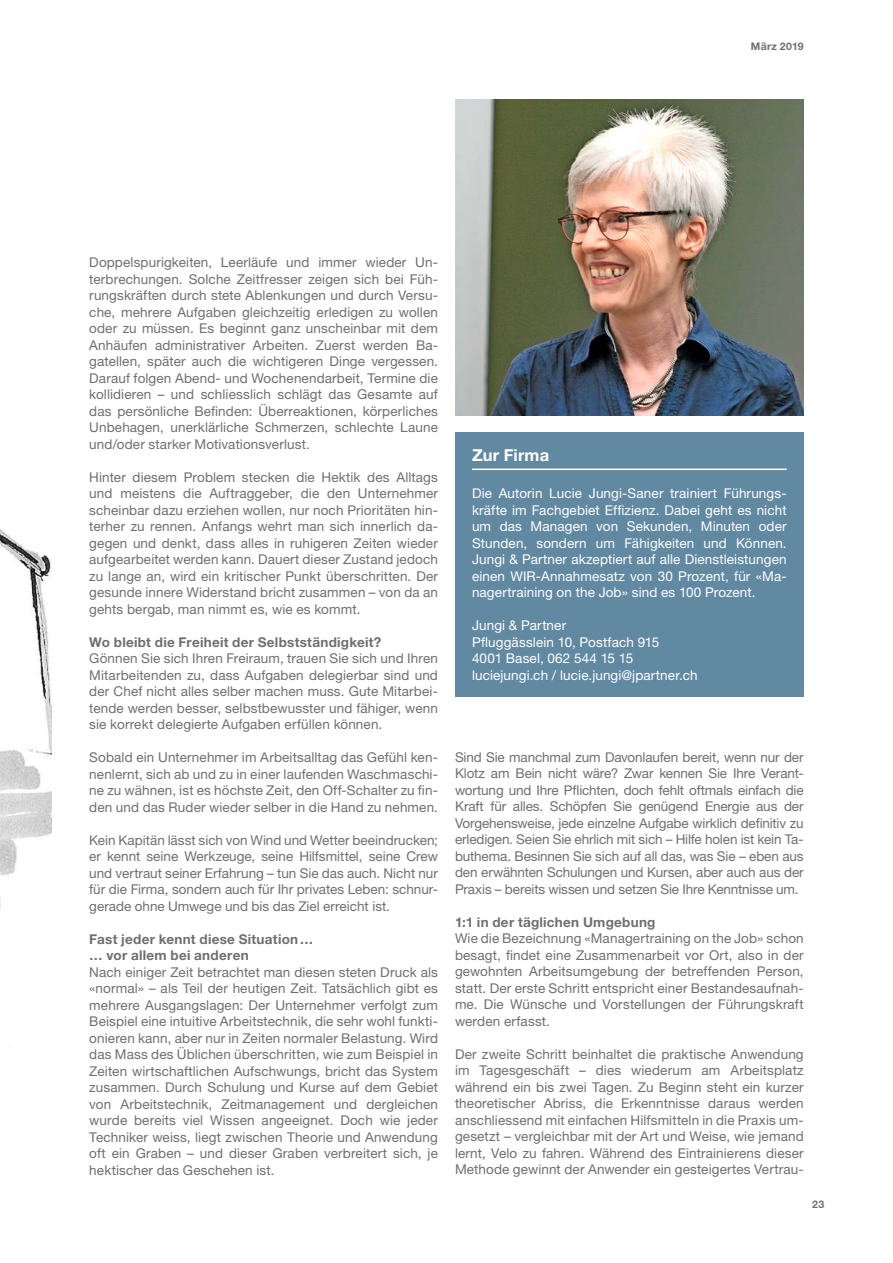
<style>
.page{position:relative;width:893px;height:1263px;background:#fff}
.page>*{position:absolute;margin:0;border:0;box-sizing:border-box;transform-origin:0 0}
.t1{font:700 16.5px "Helvetica Neue LT Pro";letter-spacing:.01em;color:#fff}
.t2{font:13.5px/16.5px "Helvetica Neue LT Pro";letter-spacing:.01em;color:#706f6f;text-align:justify}
.t3{font:13.5px/16.5px "Helvetica Neue LT Pro";letter-spacing:.01em;color:#fff;text-align:justify}
.t4{font:700 13.5px/16.5px "Helvetica Neue LT Pro";letter-spacing:.02em;color:#706f6f}
.t5{font:700 10.5px "Helvetica Neue LT Pro";letter-spacing:.03em;color:#706f6f}
</style>
<div class="page">
<img style="left:0;top:529px;width:51px;height:380px">
<div style="left:455px;top:432px;width:349px;height:265px;background:#6289a2"></div>
<hr style="left:472px;top:468px;width:315px;height:2px;background:#fff">
<img style="left:455px;top:99px;width:349px;height:317px">
<p class="t5" style="left:751px;top:40px;width:54px">März 2019</p>
<p class="t2" style="left:89px;top:254px;width:350px">Doppelspurigkeiten, Leerläufe und immer wieder Un&shy;terbrechungen. Solche Zeitfresser zeigen sich bei Füh&shy;rungskräften durch stete Ablenkungen und durch Versu&shy;che, mehrere Aufgaben gleichzeitig erledigen zu wollen oder zu müssen. Es beginnt ganz unscheinbar mit dem Anhäufen administrativer Arbeiten. Zuerst werden Ba&shy;gatellen, später auch die wichtigeren Dinge vergessen.<br>Darauf folgen Abend- und Wochenendarbeit, Termine die kollidieren – und schliesslich schlägt das Gesamte auf das persönliche Befinden: Überreaktionen, körperliches Unbehagen, unerklärliche Schmerzen, schlechte Laune und/oder starker Motivationsverlust.</p>
<p class="t2" style="left:89px;top:468px;width:350px">Hinter diesem Problem stecken die Hektik des Alltags und meistens die Auftraggeber, die den Unternehmer scheinbar dazu erziehen wollen, nur noch Prioritäten hin&shy;terher zu rennen. Anfangs wehrt man sich innerlich da&shy;gegen und denkt, dass alles in ruhigeren Zeiten wieder aufgearbeitet werden kann. Dauert dieser Zustand jedoch zu lange an, wird ein kritischer Punkt überschritten. Der gesunde innere Widerstand bricht zusammen – von da an gehts bergab, man nimmt es, wie es kommt.</p>
<p class="t4" style="left:89px;top:633px;width:293px">Wo bleibt die Freiheit der Selbstständigkeit?</p>
<p class="t2" style="left:89px;top:650px;width:350px">Gönnen Sie sich Ihren Freiraum, trauen Sie sich und Ihren Mitarbeitenden zu, dass Aufgaben delegierbar sind und der Chef nicht alles selber machen muss. Gute Mitarbei&shy;tende werden besser, selbstbewusster und fähiger, wenn sie korrekt delegierte Aufgaben erfüllen können.</p>
<p class="t2" style="left:89px;top:749px;width:350px">Sobald ein Unternehmer im Arbeitsalltag das Gefühl ken&shy;nenlernt, sich ab und zu in einer laufenden Waschmaschi&shy;ne zu wähnen, ist es höchste Zeit, den Off-Schalter zu fin&shy;den und das Ruder wieder selber in die Hand zu nehmen.</p>
<p class="t2" style="left:89px;top:831px;width:350px">Kein Kapitän lässt sich von Wind und Wetter beeindrucken; er kennt seine Werkzeuge, seine Hilfsmittel, seine Crew und vertraut seiner Erfahrung – tun Sie das auch. Nicht nur für die Firma, sondern auch für Ihr privates Leben: schnur&shy;gerade ohne Umwege und bis das Ziel erreicht ist.</p>
<p class="t4" style="left:89px;top:930px;width:226px">Fast jeder kennt diese Situation… … vor allem bei anderen</p>
<p class="t2" style="left:89px;top:963px;width:350px">Nach einiger Zeit betrachtet man diesen steten Druck als «normal» – als Teil der heutigen Zeit. Tatsächlich gibt es mehrere Ausgangslagen: Der Unternehmer verfolgt zum Beispiel eine intuitive Arbeitstechnik, die sehr wohl funkti&shy;onieren kann, aber nur in Zeiten normaler Belastung. Wird das Mass des Üblichen überschritten, wie zum Beispiel in Zeiten wirtschaftlichen Aufschwungs, bricht das System zusammen. Durch Schulung und Kurse auf dem Gebiet von Arbeitstechnik, Zeitmanagement und dergleichen wurde bereits viel Wissen angeeignet. Doch wie jeder Techniker weiss, liegt zwischen Theorie und Anwendung oft ein Graben – und dieser Graben verbreitert sich, je hektischer das Geschehen ist.</p>
<p class="t1" style="left:472px;top:445px;width:79px">Zur Firma</p>
<p class="t3" style="left:472px;top:485px;width:316px">Die Autorin Lucie Jungi-Saner trainiert Führungs&shy;kräfte im Fachgebiet Effizienz. Dabei geht es nicht um das Managen von Sekunden, Minuten oder Stunden, sondern um Fähigkeiten und Können.<br>Jungi &amp; Partner akzeptiert auf alle Dienstleistungen einen WIR-Annahmesatz von 30 Prozent, für «Ma&shy;nagertraining on the Job» sind es 100 Prozent.</p>
<p class="t3" style="left:472px;top:617px;width:227px;text-align:left">Jungi &amp; Partner<br>Pfluggässlein 10, Postfach 915<br>4001 Basel, 062 544 15 15 luciejungi.ch / lucie.jungi@jpartner.ch</p>
<p class="t2" style="left:455px;top:749px;width:350px">Sind Sie manchmal zum Davonlaufen bereit, wenn nur der Klotz am Bein nicht wäre? Zwar kennen Sie Ihre Verant&shy;wortung und Ihre Pflichten, doch fehlt oftmals einfach die Kraft für alles. Schöpfen Sie genügend Energie aus der Vorgehensweise, jede einzelne Aufgabe wirklich definitiv zu erledigen. Seien Sie ehrlich mit sich – Hilfe holen ist kein Ta&shy;buthema. Besinnen Sie sich auf all das, was Sie – eben aus den erwähnten Schulungen und Kursen, aber auch aus der Praxis – bereits wissen und setzen Sie Ihre Kenntnisse um.</p>
<p class="t4" style="left:455px;top:913px;width:202px">1:1 in der täglichen Umgebung</p>
<p class="t2" style="left:455px;top:930px;width:350px">Wie die Bezeichnung «Managertraining on the Job» schon besagt, findet eine Zusammenarbeit vor Ort, also in der gewohnten Arbeitsumgebung der betreffenden Person, statt. Der erste Schritt entspricht einer Bestandesaufnah&shy;me. Die Wünsche und Vorstellungen der Führungskraft werden erfasst.</p>
<p class="t2" style="left:455px;top:1045px;width:350px">Der zweite Schritt beinhaltet die praktische Anwendung im Tagesgeschäft – dies wiederum am Arbeitsplatz während ein bis zwei Tagen. Zu Beginn steht ein kurzer theoretischer Abriss, die Erkenntnisse daraus werden anschliessend mit einfachen Hilfsmitteln in die Praxis um&shy;gesetzt – vergleichbar mit der Art und Weise, wie jemand lernt, Velo zu fahren. Während des Eintrainierens dieser Methode gewinnt der Anwender ein gesteigertes Vertrau-</p>
<p class="t5" style="left:812px;top:1197px;width:14px">23</p>
</div>
